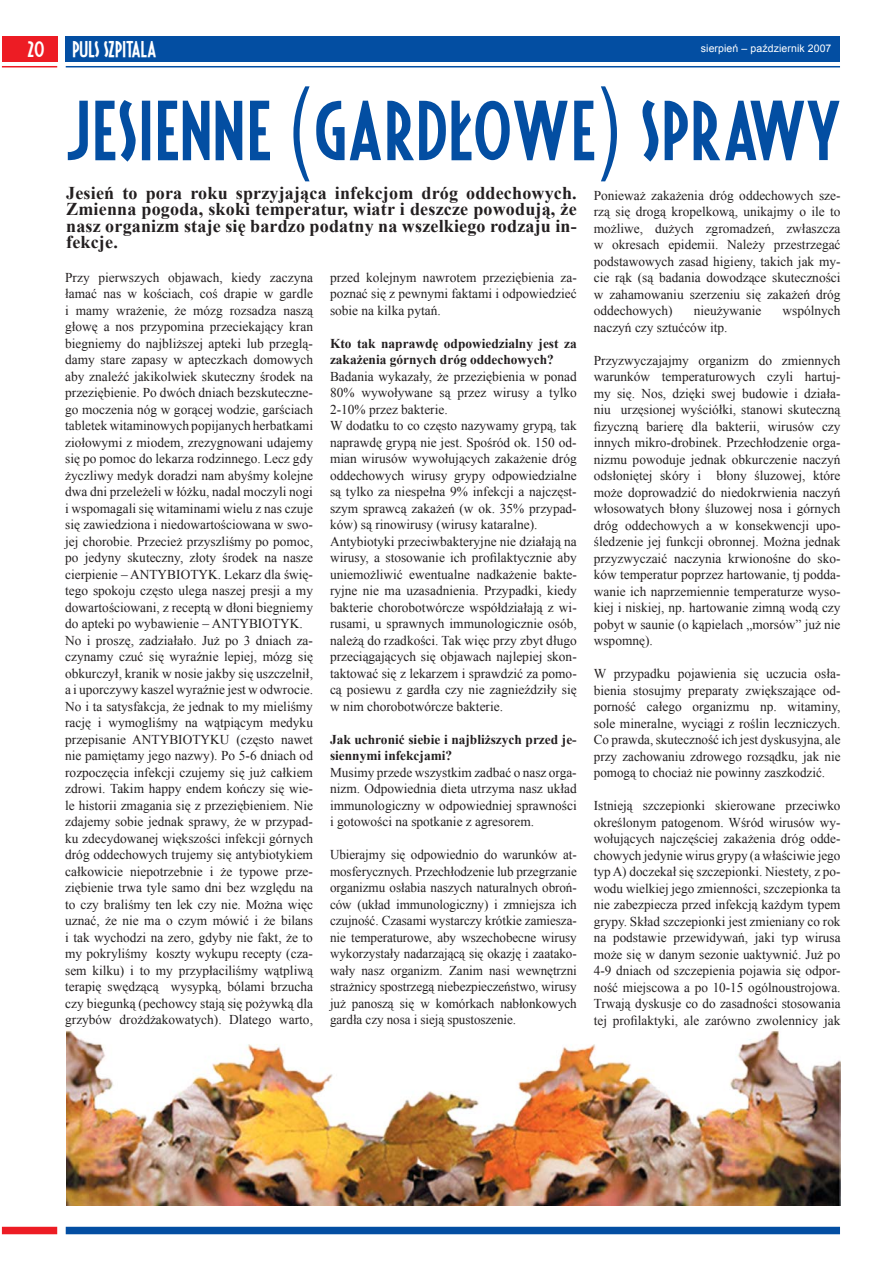
<style>
.page{position:relative;width:893px;height:1263px;background:#fff}
.page>*{position:absolute;margin:0;border:0;box-sizing:border-box;transform-origin:0 0}
.t1{font:67.5px "Fiesta";letter-spacing:.02em;color:#034ea2}
.t2{font:700 18px/16.5px "Times New Roman";letter-spacing:.01em;color:#231f20;text-align:justify}
.t3{font:18px "Fiesta";color:#fff}
.t4{font:13.5px/16.5px "Times New Roman";color:#231f20;text-align:justify}
.t5{font:700 13.5px/16.5px "Times New Roman";color:#231f20}
.t6{font:10.5px "Arial";letter-spacing:.01em;color:#fff}
.s1{font-family:"Arial";font-size:101.25px}
</style>
<div class="page">
<div style="left:66px;top:36px;width:774px;height:26px;background:#034ea2"></div>
<div style="left:2px;top:36px;width:55px;height:26px;background:#ed1c24"></div>
<hr style="left:2px;top:66px;width:55px;height:1px;background:#ed1c24">
<hr style="left:66px;top:66px;width:774px;height:1px;background:#034ea2">
<div style="left:2px;top:1227px;width:55px;height:7px;background:#ed1c24"></div>
<div style="left:66px;top:1227px;width:774px;height:7px;background:#034ea2"></div>
<img style="left:66px;top:1028px;width:774px;height:177px">
<h2 class="t3" style="left:27px;top:41px;width:18px">20</h2>
<h2 class="t3" style="left:72px;top:41px;width:86px">PULS SZPITALA</h2>
<h1 class="t1" style="left:66px;top:99px;width:775px">JESIENNE <span class="s1">(</span>GARDŁOWE<span class="s1">)</span> SPRAWY</h1>
<h2 class="t2" style="left:66px;top:184px;width:512px">Jesień to pora roku sprzyjająca infekcjom dróg oddechowych.<br>Zmienna pogoda, skoki temperatur, wiatr i deszcze powodują, że nasz organizm staje się bardzo podatny na wszelkiego rodzaju in&shy;fekcje.</h2>
<p class="t4" style="left:65px;top:269px;width:249px;text-align:left">Przy pierwszych objawach, kiedy zaczyna łamać nas w kościach, coś drapie w gardle i mamy wrażenie, że mózg rozsadza naszą głowę a nos przypomina przeciekający kran biegniemy do najbliższej apteki lub przeglą&shy;damy stare zapasy w apteczkach domowych aby znaleźć jakikolwiek skuteczny środek na przeziębienie. Po dwóch dniach bezskuteczne&shy;go moczenia nóg w gorącej wodzie, garściach tabletek witaminowych popijanych herbatkami ziołowymi z miodem, zrezygnowani udajemy się po pomoc do lekarza rodzinnego. Lecz gdy życzliwy medyk doradzi nam abyśmy kolejne dwa dni przeleżeli w łóżku, nadal moczyli nogi i wspomagali się witaminami wielu z nas czuje się zawiedziona i niedowartościowana w swo&shy;jej chorobie. Przecież przyszliśmy po pomoc, po jedyny skuteczny, złoty środek na nasze cierpienie – ANTYBIOTYK. Lekarz dla świę&shy;tego spokoju często ulega naszej presji a my dowartościowani, z receptą w dłoni biegniemy do apteki po wybawienie – ANTYBIOTYK.<br>No i proszę, zadziałało. Już po 3 dniach za&shy;czynamy czuć się wyraźnie lepiej, mózg się obkurczył, kranik w nosie jakby się uszczelnił, a i uporczywy kaszel wyraźnie jest w odwrocie.<br>No i ta satysfakcja, że jednak to my mieliśmy rację i wymogliśmy na wątpiącym medyku przepisanie ANTYBIOTYKU (często nawet nie pamiętamy jego nazwy). Po 5-6 dniach od rozpoczęcia infekcji czujemy się już całkiem zdrowi. Takim happy endem kończy się wie&shy;le historii zmagania się z przeziębieniem. Nie zdajemy sobie jednak sprawy, że w przypad&shy;ku zdecydowanej większości infekcji górnych dróg oddechowych trujemy się antybiotykiem całkowicie niepotrzebnie i że typowe prze&shy;ziębienie trwa tyle samo dni bez względu na to czy braliśmy ten lek czy nie. Można więc uznać, że nie ma o czym mówić i że bilans i tak wychodzi na zero, gdyby nie fakt, że to my pokryliśmy koszty wykupu recepty (cza&shy;sem kilku) i to my przypłaciliśmy wątpliwą terapię swędzącą wysypką, bólami brzucha czy biegunką (pechowcy stają się pożywką dla grzybów drożdżakowatych). Dlatego warto,</p>
<p class="t4" style="left:330px;top:269px;width:248px">przed kolejnym nawrotem przeziębienia za&shy;poznać się z pewnymi faktami i odpowiedzieć sobie na kilka pytań.</p>
<p class="t6" style="left:700px;top:43px;width:132px">sierpień – październik 2007</p>
<p class="t4" style="left:593px;top:187px;width:248px">Ponieważ zakażenia dróg oddechowych sze&shy;rzą się drogą kropelkową, unikajmy o ile to możliwe, dużych zgromadzeń, zwłaszcza w okresach epidemii. Należy przestrzegać podstawowych zasad higieny, takich jak my&shy;cie rąk (są badania dowodzące skuteczności w zahamowaniu szerzeniu się zakażeń dróg oddechowych)</p>
<p class="t4" style="left:693px;top:302px;width:69px">nieużywanie</p>
<p class="t4" style="left:782px;top:302px;width:59px">wspólnych</p>
<p class="t4" style="left:593px;top:319px;width:135px">naczyń czy sztućców itp.</p>
<p class="t4" style="left:593px;top:352px;width:248px">Przyzwyczajajmy organizm do zmiennych warunków temperaturowych czyli hartuj&shy;my się. Nos, dzięki swej budowie i działa&shy;niu urzęsionej wyściółki, stanowi skuteczną fizyczną barierę dla bakterii, wirusów czy innych mikro-drobinek. Przechłodzenie orga&shy;nizmu powoduje jednak obkurczenie naczyń odsłoniętej skóry i błony śluzowej, które może doprowadzić do niedokrwienia naczyń włosowatych błony śluzowej nosa i górnych dróg oddechowych a w konsekwencji upo&shy;śledzenie jej funkcji obronnej. Można jednak przyzwyczaić naczynia krwionośne do sko&shy;ków temperatur poprzez hartowanie, tj podda&shy;wanie ich naprzemiennie temperaturze wyso&shy;kiej i niskiej, np. hartowanie zimną wodą czy pobyt w saunie (o kąpielach „morsów” już nie wspomnę).</p>
<p class="t4" style="left:593px;top:665px;width:248px">W przypadku pojawienia się uczucia osła&shy;bienia stosujmy preparaty zwiększające od&shy;porność całego organizmu np. witaminy, sole mineralne, wyciągi z roślin leczniczych.<br>Co prawda, skuteczność ich jest dyskusyjna, ale przy zachowaniu zdrowego rozsądku, jak nie pomogą to chociaż nie powinny zaszkodzić.</p>
<p class="t4" style="left:593px;top:797px;width:248px">Istnieją szczepionki skierowane przeciwko określonym patogenom. Wśród wirusów wy&shy;wołujących najczęściej zakażenia dróg odde&shy;chowych jedynie wirus grypy (a właściwie jego typ A) doczekał się szczepionki. Niestety, z po&shy;wodu wielkiej jego zmienności, szczepionka ta nie zabezpiecza przed infekcją każdym typem grypy. Skład szczepionki jest zmieniany co rok na podstawie przewidywań, jaki typ wirusa może się w danym sezonie uaktywnić. Już po 4-9 dniach od szczepienia pojawia się odpor&shy;ność miejscowa a po 10-15 ogólnoustrojowa.<br>Trwają dyskusje co do zasadności stosowania tej profilaktyki, ale zarówno zwolennicy jak</p>
<p class="t5" style="left:330px;top:335px;width:248px">Kto tak naprawdę odpowiedzialny jest za zakażenia górnych dróg oddechowych?</p>
<p class="t4" style="left:330px;top:368px;width:248px;text-align:left">Badania wykazały, że przeziębienia w ponad 80% wywoływane są przez wirusy a tylko 2-10% przez bakterie.<br>W dodatku to co często nazywamy grypą, tak naprawdę grypą nie jest. Spośród ok. 150 od&shy;mian wirusów wywołujących zakażenie dróg oddechowych wirusy grypy odpowiedzialne są tylko za niespełna 9% infekcji a najczęst&shy;szym sprawcą zakażeń (w ok. 35% przypad&shy;ków) są rinowirusy (wirusy kataralne).<br>Antybiotyki przeciwbakteryjne nie działają na wirusy, a stosowanie ich profilaktycznie aby uniemożliwić ewentualne nadkażenie bakte&shy;ryjne nie ma uzasadnienia. Przypadki, kiedy bakterie chorobotwórcze współdziałają z wi&shy;rusami, u sprawnych immunologicznie osób, należą do rzadkości. Tak więc przy zbyt długo przeciągających się objawach najlepiej skon&shy;taktować się z lekarzem i sprawdzić za pomo&shy;cą posiewu z gardła czy nie zagnieździły się w nim chorobotwórcze bakterie.</p>
<p class="t5" style="left:330px;top:731px;width:248px">Jak uchronić siebie i najbliższych przed je&shy;siennymi infekcjami?</p>
<p class="t4" style="left:330px;top:764px;width:248px">Musimy przede wszystkim zadbać o nasz orga&shy;nizm. Odpowiednia dieta utrzyma nasz układ immunologiczny w odpowiedniej sprawności i gotowości na spotkanie z agresorem.</p>
<p class="t4" style="left:330px;top:846px;width:248px">Ubierajmy się odpowiednio do warunków at&shy;mosferycznych. Przechłodzenie lub przegrzanie organizmu osłabia naszych naturalnych obroń&shy;ców (układ immunologiczny) i zmniejsza ich czujność. Czasami wystarczy krótkie zamiesza&shy;nie temperaturowe, aby wszechobecne wirusy wykorzystały nadarzającą się okazję i zaatako&shy;wały nasz organizm. Zanim nasi wewnętrzni strażnicy spostrzegą niebezpieczeństwo, wirusy już panoszą się w komórkach nabłonkowych gardła czy nosa i sieją spustoszenie.</p>
</div>
